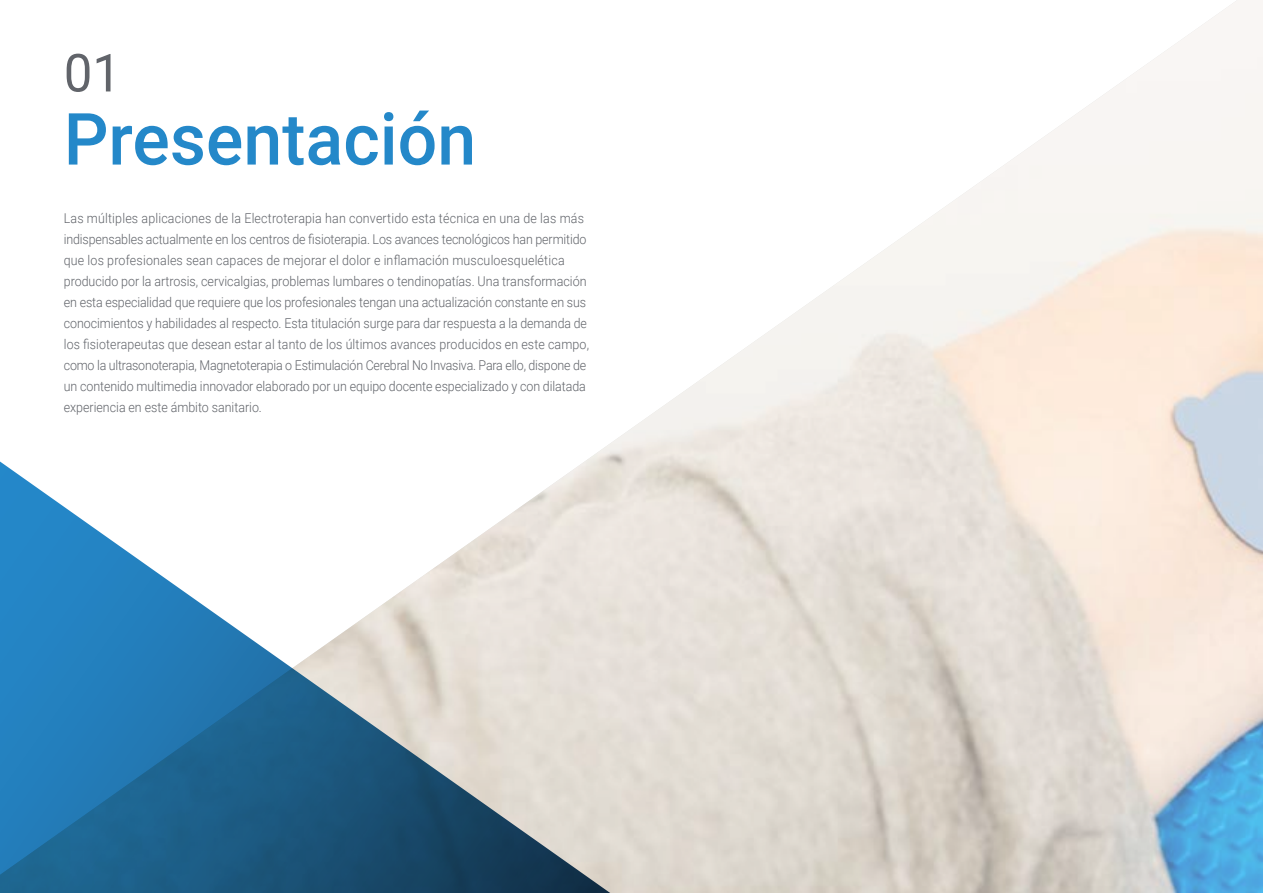
<style>
.page{position:relative;width:1263px;height:893px;background:#fff}
.page>*{position:absolute;margin:0;border:0;box-sizing:border-box;transform-origin:0 0}
.t1{font:500 72px "Roboto";color:#2488c9}
.t2{font:52.5px "Roboto";color:#61646a}
.t3{font:300 13.5px/21px "Roboto";letter-spacing:-.005em;color:#61646a;scale:.92 1}
</style>
<div class="page">
<img style="left:607px;top:0;width:656px;height:893px">
<svg style="left:0;top:446px;width:640px;height:447px"></svg>
<h2 class="t2" style="left:64px;top:36px;width:59px">01</h2>
<h1 class="t1" style="left:64px;top:89px;width:414px">Presentación</h1>
<p class="t3" style="left:64px;top:207px;width:572px">Las múltiples aplicaciones de la Electroterapia han convertido esta técnica en una de las más indispensables actualmente en los centros de fisioterapia. Los avances tecnológicos han permitido que los profesionales sean capaces de mejorar el dolor e inflamación musculoesquelética producido por la artrosis, cervicalgias, problemas lumbares o tendinopatías. Una transformación en esta especialidad que requiere que los profesionales tengan una actualización constante en sus conocimientos y habilidades al respecto. Esta titulación surge para dar respuesta a la demanda de los fisioterapeutas que desean estar al tanto de los últimos avances producidos en este campo, como la ultrasonoterapia, Magnetoterapia o Estimulación Cerebral No Invasiva. Para ello, dispone de un contenido multimedia innovador elaborado por un equipo docente especializado y con dilatada experiencia en este ámbito sanitario.</p>
</div>
